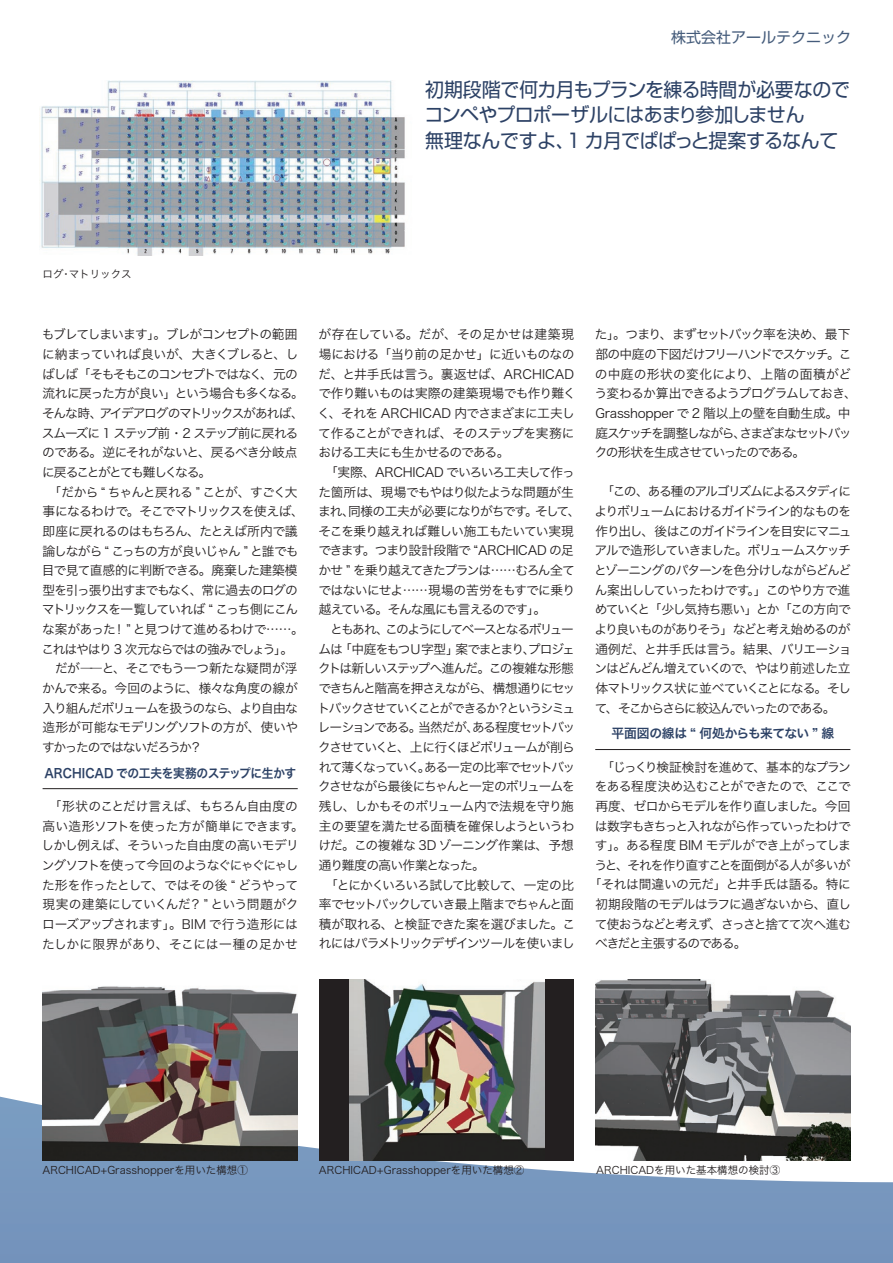
<style>
.page{position:relative;width:893px;height:1263px;background:#fff}
.page>*{position:absolute;margin:0;border:0;box-sizing:border-box;transform-origin:0 0}
.t1{font:19.5px/25.5px "Shin Go Pro";letter-spacing:-.03em;color:#2c4165}
.t2{font:15px "Shin Go Pro";color:#455c7b}
.t3{font:12.75px/19.6px "Hira Kaku Pro W3";letter-spacing:-.07em;color:#231f20}
.t4{font:12.75px/19.6px "Hira Kaku Pro W3";letter-spacing:-.035em;color:#231f20}
.t5{font:12.75px "Hira Kaku Pro W6";letter-spacing:-.02em;color:#2c4165;scale:.92 1}
.t6{font:12.75px "Hira Kaku Pro W3";letter-spacing:-.09em;color:#231f20}
.t7{font:12.75px "Hira Kaku Pro W3";letter-spacing:-.04em;color:#231f20}
.t8{font:12.75px "Hira Kaku Pro W3";letter-spacing:-.015em;color:#231f20}
.t9{font:12.75px "Hira Kaku Pro W3";letter-spacing:-.05em;color:#231f20}
.t10{font:12.75px "Hira Kaku Pro W6";letter-spacing:-.02em;color:#2c4165}
.t11{font:12.75px "Hira Kaku Pro W3";letter-spacing:-.1em;color:#231f20}
.t12{font:10.5px "Hira Kaku Pro W3";color:#231f20}
</style>
<div class="page">
<img style="left:41px;top:81px;width:364px;height:174px">
<svg style="left:0;top:1097px;width:893px;height:166px;background:#85a1c4"></svg>
<div style="left:319px;top:979px;width:254px;height:182px;background:#231f20"></div>
<img style="left:349px;top:979px;width:196px;height:182px">
<img style="left:595px;top:979px;width:255px;height:182px">
<img style="left:43px;top:986px;width:255px;height:175px">
<hr style="left:43px;top:788px;width:255px;height:1px;background:#231f20">
<hr style="left:595px;top:749px;width:255px;height:1px;background:#231f20">
<p class="t2" style="left:671px;top:25px;width:181px">株式会社アールテクニック</p>
<h1 class="t1" style="left:424px;top:74px;width:427px">初期段階で何カ月もプランを練る時間が必要なのでコンペやプロポーザルにはあまり参加しません<br>無理なんですよ、1 カ月でぱぱっと提案するなんて</h1>
<p class="t12" style="left:43px;top:265px;width:91px">ログ・マトリックス</p>
<p class="t3" style="left:42px;top:324px;width:264px">もブレてしまいます」。ブレがコンセプトの範囲に納まっていれば良いが、大きくブレると、しばしば「そもそもこのコンセプトではなく、元の流れに戻った方が良い」という場合も多くなる。そんな時、アイデアログのマトリックスがあれば、スムーズに 1 ステップ前・2 ステップ前に戻れるのである。逆にそれがないと、戻るべき分岐点に戻ることがとても難しくなる。<br>　「だから “ ちゃんと戻れる ” ことが、すごく大事になるわけで。そこでマトリックスを使えば、即座に戻れるのはもちろん、たとえば所内で議論しながら “ こっちの方が良いじゃん ” と誰でも目で見て直感的に判断できる。廃棄した建築模型を引っ張り出すまでもなく、常に過去のログのマトリックスを一覧していれば “ こっち側にこんな案があった！” と見つけて進めるわけで……。これはやはり 3 次元ならではの強みでしょう」。　だが――と、そこでもう一つ新たな疑問が浮かんで来る。今回のように、様々な角度の線が入り組んだボリュームを扱うのなら、より自由な造形が可能なモデリングソフトの方が、使いやすかったのではないだろうか？</p>
<p class="t5" style="left:44px;top:761px;width:275px">ARCHICAD での工夫を実務のステップに生かす</p>
<p class="t4" style="left:42px;top:795px;width:264px">　「形状のことだけ言えば、もちろん自由度の高い造形ソフトを使った方が簡単にできます。しかし例えば、そういった自由度の高いモデリングソフトを使って今回のようなぐにゃぐにゃした形を作ったとして、ではその後 “ どうやって現実の建築にしていくんだ？” という問題がクローズアップされます」。BIM で行う造形にはたしかに限界があり、そこには一種の足かせ</p>
<p class="t3" style="left:318px;top:324px;width:264px">が存在している。だが、その足かせは建築現場における「当り前の足かせ」に近いものなのだ、と井手氏は言う。裏返せば、ARCHICADで作り難いものは実際の建築現場でも作り難くく、それを ARCHICAD 内でさまざまに工夫して作ることができれば、そのステップを実務における工夫にも生かせるのである。<br>　「実際、ARCHICAD でいろいろ工夫して作った箇所は、現場でもやはり似たような問題が生まれ、同様の工夫が必要になりがちです。そして、そこを乗り越えれば難しい施工もたいてい実現できます。つまり設計段階で “ARCHICAD の足かせ ” を乗り越えてきたプランは……むろん全てではないにせよ……現場の苦労をもすでに乗り越えている。そんな風にも言えるのです」。<br>　ともあれ、このようにしてベースとなるボリュームは「中庭をもつＵ字型」案でまとまり、プロジェクトは新しいステップへ進んだ。この複雑な形態できちんと階高を押さえながら、構想通りにセットバックさせていくことができるか？というシミュレーションである。当然だが、ある程度セットバックさせていくと、上に行くほどボリュームが削られて薄くなっていく。ある一定の比率でセットバックさせながら最後にちゃんと一定のボリュームを残し、しかもそのボリューム内で法規を守り施主の要望を満たせる面積を確保しようというわけだ。この複雑な 3D ゾーニング作業は、予想通り難度の高い作業となった。<br>　「とにかくいろいろ試して比較して、一定の比率でセットバックしていき最上階までちゃんと面積が取れる、と検証できた案を選びました。これにはパラメトリックデザインツールを使いまし</p>
<p class="t3" style="left:594px;top:324px;width:264px">た」。つまり、まずセットバック率を決め、最下部の中庭の下図だけフリーハンドでスケッチ。この中庭の形状の変化により、上階の面積がどう変わるか算出できるようプログラムしておき、<br>Grasshopper で 2 階以上の壁を自動生成。中庭スケッチを調整しながら、さまざまなセットバックの形状を生成させていったのである。</p>
<p class="t3" style="left:594px;top:481px;width:259px;text-align:justify">　「この、ある種のアルゴリズムによるスタディによりボリュームにおけるガイドライン的なものを作り出し、後はこのガイドラインを目安にマニュアルで造形していきました。ボリュームスケッチとゾーニングのパターンを色分けしながらどんどん案出ししていったわけです。」このやり方で進めていくと「少し気持ち悪い」とか「この方向でより良いものがありそう」などと考え始めるのが通例だ、と井手氏は言う。結果、バリエーションはどんどん増えていくので、やはり前述した立体マトリックス状に並べていくことになる。そして、そこからさらに絞込んでいったのである。</p>
<p class="t10" style="left:611px;top:722px;width:224px">平面図の線は “ 何処からも来てない ” 線</p>
<p class="t3" style="left:595px;top:756px;width:257px">　「じっくり検証検討を進めて、基本的なプラン</p>
<p class="t7" style="left:595px;top:775px;width:257px">をある程度決め込むことができたので、ここで</p>
<p class="t3" style="left:595px;top:795px;width:257px">再度、ゼロからモデルを作り直しました。今回</p>
<p class="t6" style="left:595px;top:814px;width:257px">は数字もきちっと入れながら作っていったわけで</p>
<p class="t4" style="left:595px;top:835px;width:258px">す」。ある程度 BIM モデルができ上がってしま</p>
<p class="t3" style="left:594px;top:854px;width:258px">うと、それを作り直すことを面倒がる人が多いが</p>
<p class="t8" style="left:589px;top:873px;width:264px">「それは間違いの元だ」と井手氏は語る。特に</p>
<p class="t9" style="left:595px;top:893px;width:257px">初期段階のモデルはラフに過ぎないから、直し</p>
<p class="t3" style="left:595px;top:913px;width:258px">て使おうなどと考えず、さっさと捨てて次へ進む</p>
<p class="t11" style="left:595px;top:932px;width:153px">べきだと主張するのである。</p>
<p class="t12" style="left:43px;top:1161px;width:207px">ARCHICAD+Grasshopperを用いた構想①</p>
<p class="t12" style="left:319px;top:1161px;width:207px">ARCHICAD+Grasshopperを用いた構想②</p>
<p class="t12" style="left:596px;top:1161px;width:185px">ARCHICADを用いた基本構想の検討③</p>
</div>
